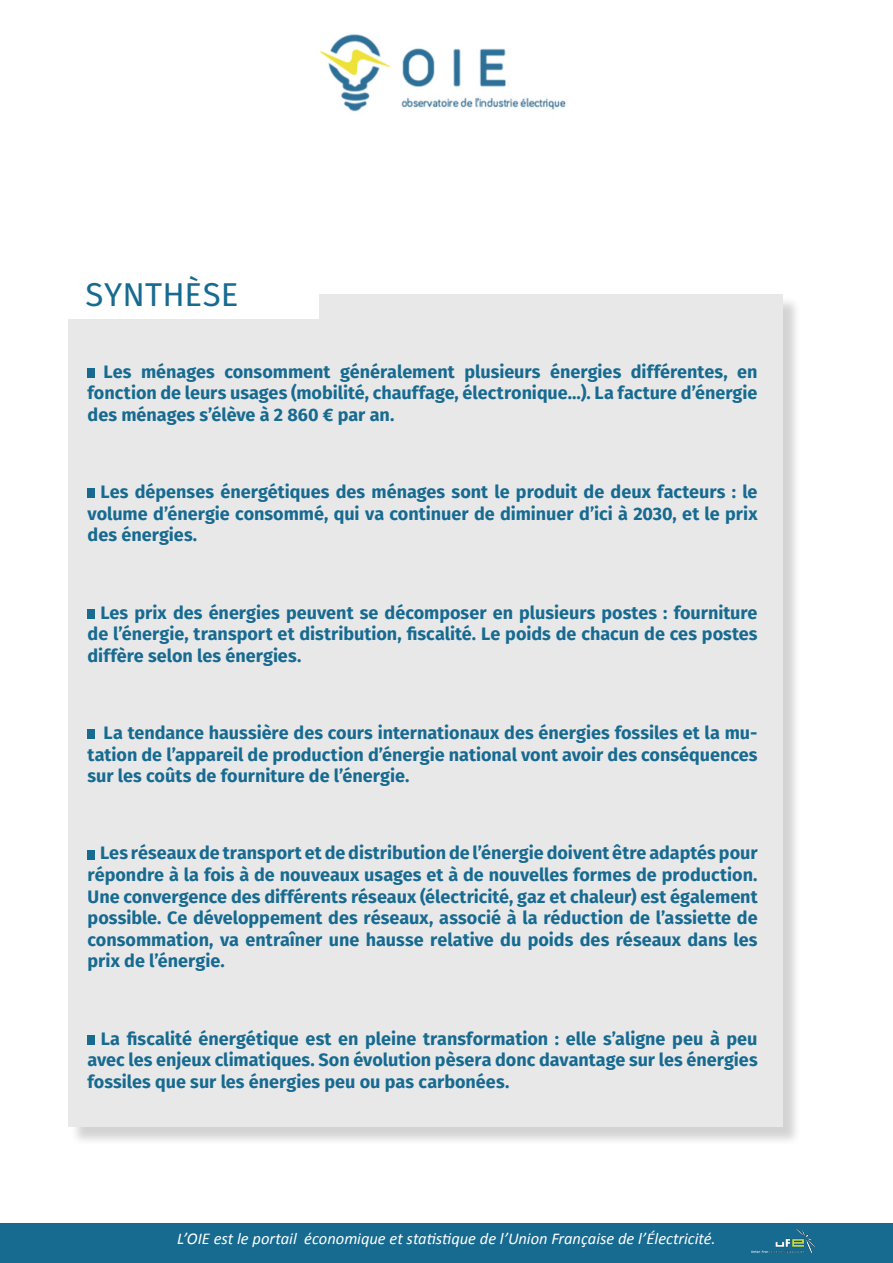
<style>
.page{position:relative;width:893px;height:1263px;background:#fff}
.page>*{position:absolute;margin:0;border:0;box-sizing:border-box;transform-origin:0 0}
.t1{font:33px "Fira Sans";letter-spacing:.005em;color:#176a90}
.Fotolia_B{font:700 18px/21.6px "Fira Sans";color:#176a90;text-align:justify}
.Fotolia_B-2{font:italic 16.5px "Calibri";color:#fff}
</style>
<div class="page">
<div style="left:0;top:1223px;width:893px;height:40px;background:#176a90"></div>
<div style="left:71px;top:296px;width:730px;height:850px;background:#231f20;opacity:.75"></div>
<div style="left:68px;top:294px;width:715px;height:833px;background:#e8e8e9"></div>
<div style="left:60px;top:280px;width:259px;height:39px;background:#fff"></div>
<div style="left:88px;top:368px;width:7px;height:10px;background:#176a90"></div>
<div style="left:88px;top:489px;width:7px;height:9px;background:#176a90"></div>
<div style="left:88px;top:609px;width:7px;height:10px;background:#176a90"></div>
<div style="left:88px;top:729px;width:7px;height:10px;background:#176a90"></div>
<div style="left:88px;top:850px;width:7px;height:9px;background:#176a90"></div>
<div style="left:88px;top:1035px;width:7px;height:10px;background:#176a90"></div>
<img style="left:752px;top:1228px;width:62px;height:25px">
<img style="left:319px;top:34px;width:247px;height:78px">
<p class="t1" style="left:86px;top:269px;width:154px">SYNTHÈSE</p>
<p class="Fotolia_B" style="left:88px;top:359px;width:671px;text-indent:16px">Les ménages consomment généralement plusieurs énergies différentes, en fonction de leurs usages (mobilité, chauffage, électronique…). La facture d’énergie des ménages s’élève à 2 860 € par an.</p>
<p class="Fotolia_B" style="left:88px;top:480px;width:671px;text-indent:13px">Les dépenses énergétiques des ménages sont le produit de deux facteurs : le volume d’énergie consommé, qui va continuer de diminuer d’ici à 2030, et le prix des énergies.</p>
<p class="Fotolia_B" style="left:88px;top:600px;width:671px;text-indent:13px">Les prix des énergies peuvent se décomposer en plusieurs postes : fourniture de l’énergie, transport et distribution, fiscalité. Le poids de chacun de ces postes diffère selon les énergies.</p>
<p class="Fotolia_B" style="left:88px;top:721px;width:671px;text-indent:16px">La tendance haussière des cours internationaux des énergies fossiles et la mu&shy;tation de l’appareil de production d’énergie national vont avoir des conséquences sur les coûts de fourniture de l’énergie.</p>
<p class="Fotolia_B" style="left:88px;top:841px;width:671px;text-indent:12px">Les réseaux de transport et de distribution de l’énergie doivent être adaptés pour répondre à la fois à de nouveaux usages et à de nouvelles formes de production.<br>Une convergence des différents réseaux (électricité, gaz et chaleur) est également possible. Ce développement des réseaux, associé à la réduction de l’assiette de consommation, va entraîner une hausse relative du poids des réseaux dans les prix de l’énergie.</p>
<p class="Fotolia_B" style="left:88px;top:1026px;width:672px;text-indent:13px">La fiscalité énergétique est en pleine transformation : elle s’aligne peu à peu avec les enjeux climatiques. Son évolution pèsera donc davantage sur les énergies fossiles que sur les énergies peu ou pas carbonées.</p>
<p class="Fotolia_B-2" style="left:177px;top:1227px;width:540px">L’OIE est le portail économique et statistique de l’Union Française de l’Électricité.</p>
</div>
